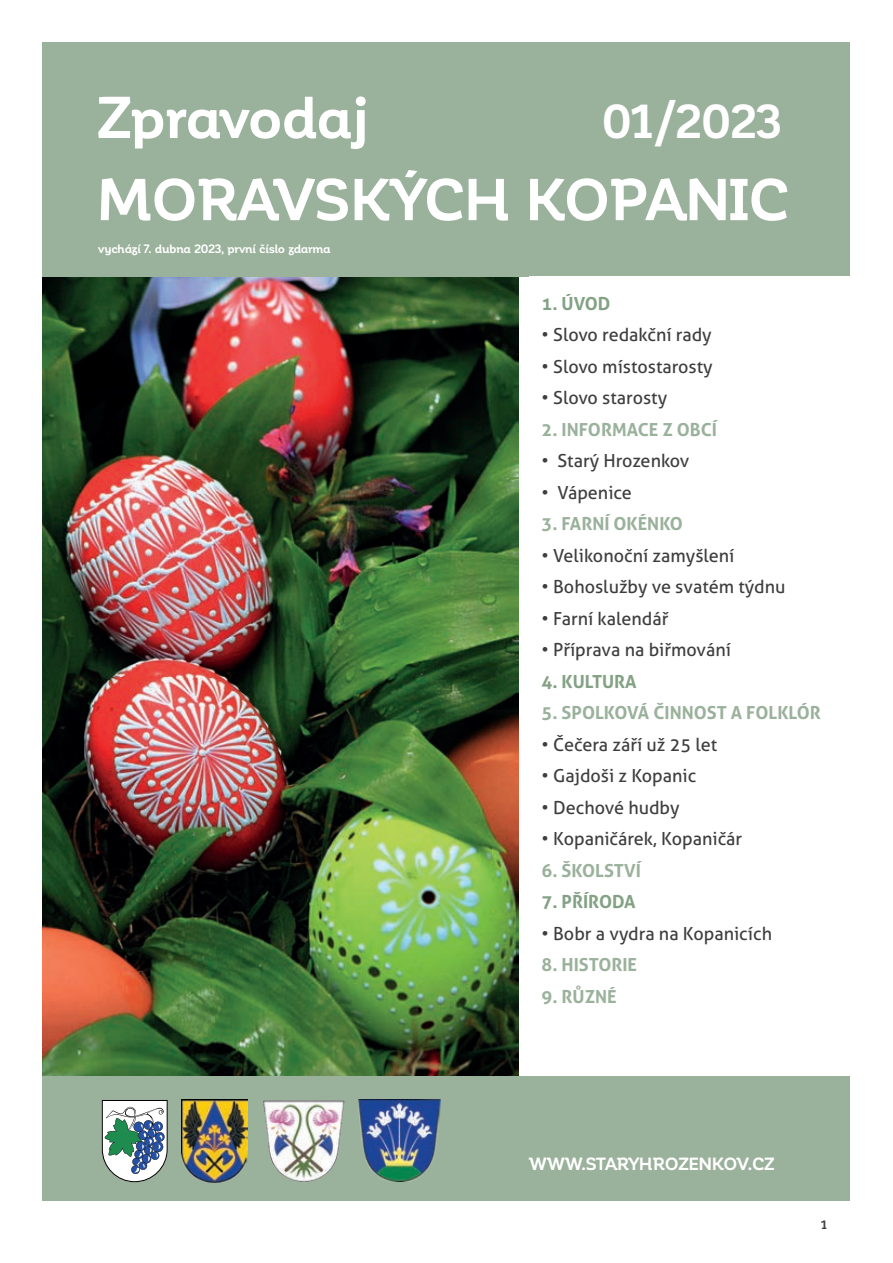
<style>
.page{position:relative;width:893px;height:1263px;background:#fff}
.page>*{position:absolute;margin:0;border:0;box-sizing:border-box;transform-origin:0 0}
.t1{font:700 58.2px/82.2px "Corporative Alt";letter-spacing:-.02em;color:#fff}
.t2{font:700 46.95px "Corporative Alt";letter-spacing:-.01em;color:#fff}
.t3{font:18px "Aller";color:#3e3e3f}
.t4{font:700 18px "Aller";color:#9ab19b}
.t5{font:700 18px "Aller";color:#83a184}
.t6{font:700 17.4px "Corporative Alt";letter-spacing:-.03em;color:#fff}
.t7{font:700 12px "Corporative Alt";letter-spacing:-.015em;color:#fff}
.t8{font:700 12px "Corporative Alt";color:#3e3e3f}
</style>
<div class="page">
<img style="left:43px;top:277px;width:475px;height:799px">
<div style="left:43px;top:1076px;width:807px;height:124px;background:#9ab19b"></div>
<div style="left:43px;top:43px;width:807px;height:234px;background:#9ab19b"></div>
<svg style="left:102px;top:1100px;width:66px;height:82px;background:#9cb2b5"></svg>
<img style="left:263px;top:1100px;width:82px;height:82px">
<img style="left:358px;top:1100px;width:82px;height:81px">
<img style="left:182px;top:1100px;width:66px;height:82px">
<h1 class="t1" style="left:96px;top:77px;width:695px">Zpravodaj<br>MORAVSKÝCH KOPANIC</h1>
<h2 class="t2" style="left:602px;top:96px;width:182px">01/2023</h2>
<p class="t7" style="left:98px;top:242px;width:234px">vychází 7. dubna 2023, první číslo zdarma</p>
<p class="t5" style="left:542px;top:292px;width:70px">1. ÚVOD</p>
<p class="t3" style="left:542px;top:324px;width:172px">• Slovo redakční rady</p>
<p class="t3" style="left:542px;top:355px;width:173px">• Slovo místostarosty</p>
<p class="t3" style="left:542px;top:387px;width:127px">• Slovo starosty</p>
<p class="t4" style="left:542px;top:418px;width:177px">2. INFORMACE Z OBCÍ</p>
<p class="t3" style="left:542px;top:450px;width:149px">• Starý Hrozenkov</p>
<p class="t3" style="left:542px;top:481px;width:92px">• Vápenice</p>
<p class="t4" style="left:542px;top:513px;width:143px">3. FARNÍ OKÉNKO</p>
<p class="t3" style="left:542px;top:544px;width:194px">• Velikonoční zamyšlení</p>
<p class="t3" style="left:542px;top:576px;width:245px">• Bohoslužby ve svatém týdnu</p>
<p class="t3" style="left:542px;top:607px;width:128px">• Farní kalendář</p>
<p class="t3" style="left:542px;top:639px;width:191px">• Příprava na biřmování</p>
<p class="t5" style="left:542px;top:670px;width:97px">4. KULTURA</p>
<p class="t4" style="left:542px;top:702px;width:281px">5. SPOLKOVÁ ČINNOST A FOLKLÓR</p>
<p class="t3" style="left:542px;top:733px;width:177px">• Čečera září už 25 let</p>
<p class="t3" style="left:542px;top:765px;width:156px">• Gajdoši z Kopanic</p>
<p class="t3" style="left:542px;top:796px;width:139px">• Dechové hudby</p>
<p class="t3" style="left:542px;top:828px;width:202px">• Kopaničárek, Kopaničár</p>
<p class="t4" style="left:542px;top:859px;width:101px">6. ŠKOLSTVÍ</p>
<p class="t5" style="left:542px;top:891px;width:96px">7. PŘÍRODA</p>
<p class="t3" style="left:542px;top:922px;width:232px">• Bobr a vydra na Kopanicích</p>
<p class="t4" style="left:542px;top:954px;width:97px">8. HISTORIE</p>
<p class="t4" style="left:542px;top:985px;width:77px">9. RŮZNÉ</p>
<p class="t6" style="left:529px;top:1154px;width:247px">WWW.STARYHROZENKOV.CZ</p>
<p class="t8" style="left:821px;top:1218px;width:7px">1</p>
</div>
